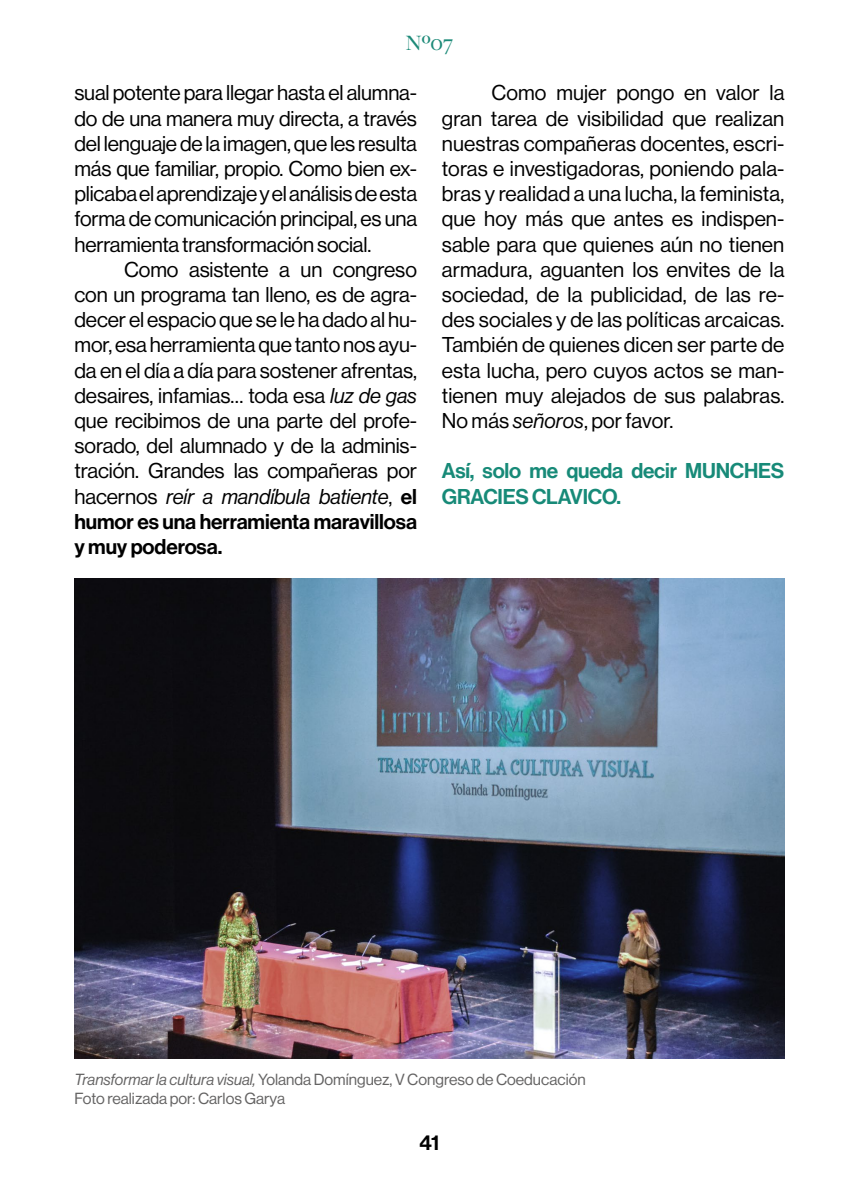
<style>
.page{position:relative;width:844px;height:1183px;background:#fff}
.page>*{position:absolute;margin:0;border:0;box-sizing:border-box;transform-origin:0 0}
.t1{font:500 22.75px "Freight Disp Pro";color:#1c8a78}
.t2{font:21px/25.2px "N Haas Grotesk DS Pro 55 Rg";letter-spacing:-.005em;color:#000;text-align:justify}
.t3{font:21px/25.2px "N Haas Grotesk DS Pro 65 Md";letter-spacing:-.005em;color:#000}
.t4{font:21px/25.2px "N Haas Grotesk DS Pro 65 Md";letter-spacing:-.01em;color:#178a78}
.t5{font:21px "N Haas Grotesk DS Pro 56 It";letter-spacing:-.005em;color:#000}
.t6{font:15.75px/18.9px "N Haas Grotesk DS Pro 55 Rg";color:#646363}
.s1{font-family:"N Haas Grotesk DS Pro 56 It"}
.s2{font-family:"N Haas Grotesk DS Pro 55 Rg"}
.s3{font-family:"N Haas Grotesk DS Pro 65 Md"}
</style>
<div class="page">
<img style="left:74px;top:579px;width:710px;height:479px">
<p class="t1" style="left:406px;top:28px;width:49px">Nº07</p>
<p class="t2" style="left:442px;top:81px;width:344px;text-indent:50px">Como mujer pongo en valor la gran tarea de visibilidad que realizan nuestras compañeras docentes, escri&shy;toras e investigadoras, poniendo pala&shy;bras y realidad a una lucha, la feminista, que hoy más que antes es indispen&shy;sable para que quienes aún no tienen armadura, aguanten los envites de la sociedad, de la publicidad, de las re&shy;des sociales y de las políticas arcaicas.<br>También de quienes dicen ser parte de esta lucha, pero cuyos actos se man&shy;tienen muy alejados de sus palabras.<br>No más <span class="s1">señoros</span>, por favor.</p>
<p class="t4" style="left:442px;top:459px;width:344px">Así, solo me queda decir MUNCHES<br>GRACIES CLAVICO.</p>
<p class="t2" style="left:74px;top:81px;width:344px">sual potente para llegar hasta el alumna&shy;do de una manera muy directa, a través del lenguaje de la imagen, que les resulta más que familiar, propio. Como bien ex&shy;plicaba el aprendizaje y el análisis de esta forma de comunicación principal, es una herramienta transformación social.</p>
<p class="t2" style="left:74px;top:257px;width:344px;text-indent:50px">Como asistente a un congreso con un programa tan lleno, es de agra&shy;decer el espacio que se le ha dado al hu&shy;mor, esa herramienta que tanto nos ayu&shy;da en el día a día para sostener afrentas, desaires, infamias… toda esa <span class="s1">luz de gas </span>que recibimos de una parte del profe&shy;sorado, del alumnado y de la adminis&shy;tración. Grandes las compañeras por</p>
<p class="t5" style="left:74px;top:484px;width:344px"><span class="s2">hacernos</span> reír a mandíbula batiente<span class="s2">,</span> <span class="s3">el</span></p>
<p class="t3" style="left:74px;top:509px;width:344px">humor es una herramienta maravillosa y muy poderosa.</p>
<p class="t6" style="left:74px;top:1071px;width:512px"><span class="s1">Transformar la cultura visual,</span> Yolanda Domínguez, V Congreso de Coeducación<br>Foto realizada por: Carlos Garya</p>
<p class="t3" style="left:419px;top:1130px;width:22px">41</p>
</div>
